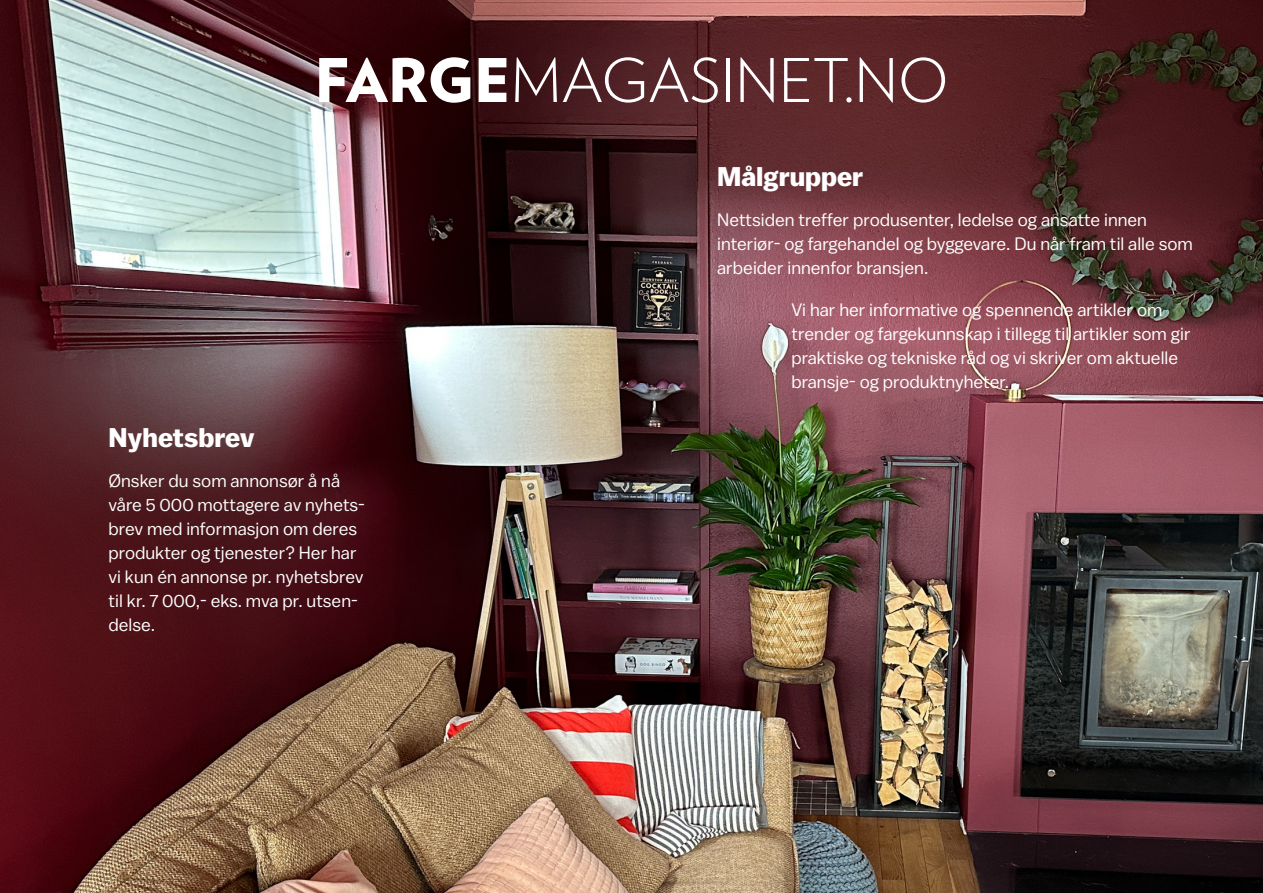
<style>
.page{position:relative;width:1263px;height:893px;background:#fff}
.page>*{position:absolute;margin:0;border:0;box-sizing:border-box;transform-origin:0 0}
.t1{font:300 60px "Verlag";color:#fff}
.t2{font:700 27px "Balto";color:#fff}
.Lists{font:18px/24px "Balto";color:#fff}
.s1{font-weight:900}
</style>
<div class="page">
<img style="left:0;top:0;width:1263px;height:893px">
<p class="t1" style="left:314px;top:36px;width:636px"><span class="s1">FARGE</span>MAGASINET.NO</p>
<p class="t2" style="left:717px;top:160px;width:148px">Målgrupper</p>
<p class="t2" style="left:108px;top:421px;width:148px">Nyhetsbrev</p>
<p class="Lists" style="left:108px;top:468px;width:258px">Ønsker du som annonsør å nå våre 5 000 mottagere av nyhets&shy;brev med informasjon om deres produkter og tjenester? Her har vi kun én annonse pr. nyhetsbrev til kr. 7 000,- eks. mva pr. utsen&shy;delse.</p>
<p class="Lists" style="left:717px;top:208px;width:431px">Nettsiden treffer produsenter, ledelse og ansatte innen</p>
<p class="Lists" style="left:717px;top:232px;width:477px">interiør- og fargehandel og byggevare. Du når fram til alle som arbeider innenfor bransjen.</p>
<p class="Lists" style="left:791px;top:297px;width:372px">Vi har her informative og spennende artikler om</p>
<p class="Lists" style="left:791px;top:321px;width:401px">trender og fargekunnskap i tillegg til artikler som gir praktiske og tekniske råd og vi skriver om aktuelle</p>
<p class="Lists" style="left:791px;top:369px;width:219px">bransje- og produktnyheter.</p>
</div>
